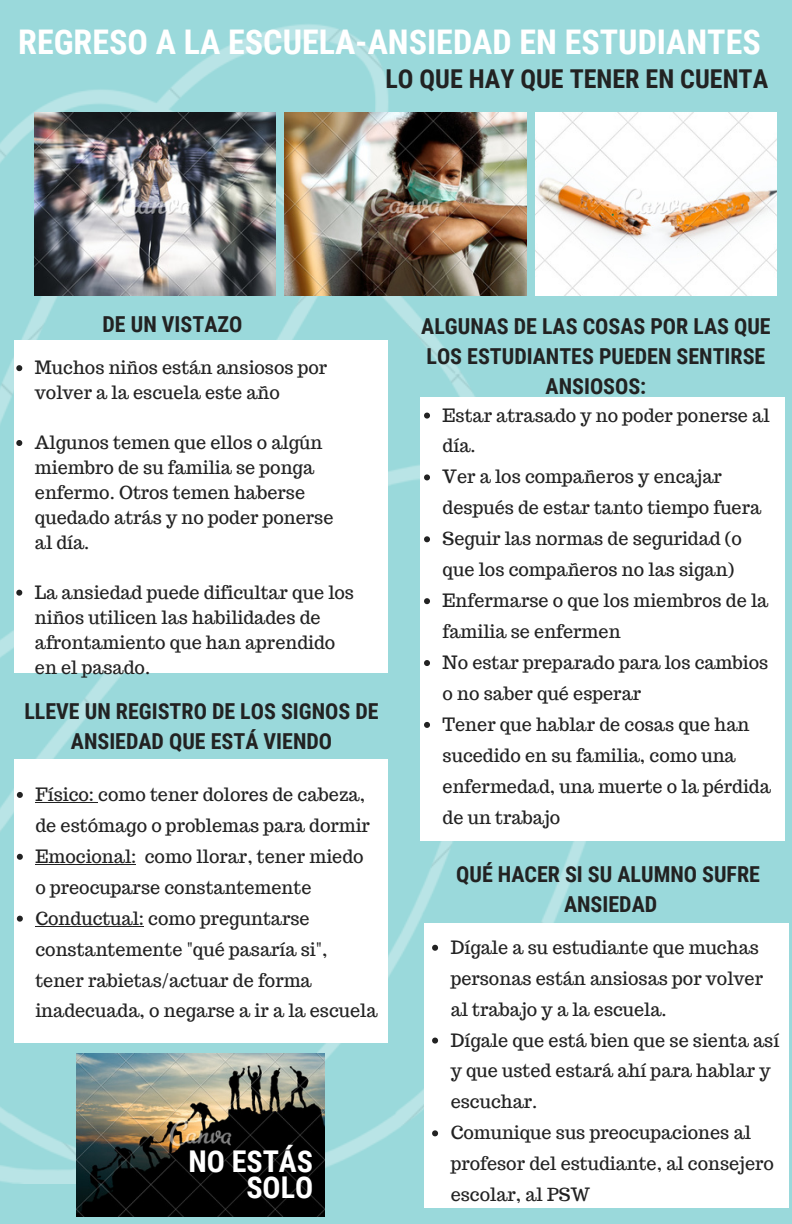
<style>
.page{position:relative;width:792px;height:1224px;background:#9ad9db}
.page>*{position:absolute;margin:0;border:0;box-sizing:border-box;transform-origin:0 0}
.t1{font:700 34px "Roboto Condensed";color:#fff}
.t2{font:700 30px/25.6px "Roboto Condensed";color:#fff;text-align:right}
.t3{font:700 26px "Roboto Condensed";color:#222}
.t4{font:700 22px/30px "Roboto Condensed";color:#222;text-align:center}
.t5{font:18px/31px "Trocchi";color:#222}
</style>
<div class="page">
<img style="left:0;top:24px;width:627px;height:1159px">
<img style="left:34px;top:112px;width:242px;height:183px">
<img style="left:285px;top:112px;width:241px;height:183px">
<img style="left:535px;top:112px;width:242px;height:183px">
<div style="left:14px;top:340px;width:373px;height:333px;background:#fff"></div>
<div style="left:420px;top:397px;width:365px;height:444px;background:#fff"></div>
<div style="left:14px;top:760px;width:373px;height:283px;background:#fff"></div>
<div style="left:424px;top:923px;width:364px;height:285px;background:#fff"></div>
<svg style="left:424px;top:413px;width:6px;height:6px"></svg>
<svg style="left:424px;top:474px;width:6px;height:6px"></svg>
<svg style="left:424px;top:536px;width:6px;height:6px"></svg>
<svg style="left:424px;top:598px;width:6px;height:6px"></svg>
<svg style="left:424px;top:660px;width:6px;height:6px"></svg>
<svg style="left:424px;top:722px;width:6px;height:6px"></svg>
<svg style="left:16px;top:365px;width:6px;height:6px"></svg>
<svg style="left:16px;top:440px;width:6px;height:6px"></svg>
<svg style="left:16px;top:590px;width:6px;height:6px"></svg>
<svg style="left:432px;top:945px;width:6px;height:6px"></svg>
<svg style="left:432px;top:1038px;width:6px;height:6px"></svg>
<svg style="left:432px;top:1130px;width:6px;height:6px"></svg>
<svg style="left:17px;top:792px;width:6px;height:6px"></svg>
<hr style="left:35px;top:802px;width:63px;height:1px;background:#222">
<svg style="left:17px;top:854px;width:6px;height:6px"></svg>
<hr style="left:35px;top:864px;width:101px;height:1px;background:#222">
<svg style="left:17px;top:916px;width:6px;height:6px"></svg>
<hr style="left:35px;top:926px;width:109px;height:1px;background:#222">
<img style="left:77px;top:1053px;width:247px;height:164px">
<p class="t1" style="left:18px;top:23px;width:744px">REGRESO A LA ESCUELA-ANSIEDAD EN ESTUDIANTES</p>
<p class="t3" style="left:385px;top:64px;width:384px">LO QUE HAY QUE TENER EN CUENTA</p>
<p class="t4" style="left:103px;top:309px;width:141px">DE UN VISTAZO</p>
<p class="t5" style="left:35px;top:355px;width:294px;line-height:25px">Muchos niños están ansiosos por volver a la escuela este año</p>
<p class="t5" style="left:35px;top:430px;width:300px;line-height:25px">Algunos temen que ellos o algún miembro de su familia se ponga enfermo. Otros temen haberse quedado atrás y no poder ponerse al día.</p>
<p class="t5" style="left:35px;top:580px;width:321px;line-height:25px">La ansiedad puede dificultar que los niños utilicen las habilidades de afrontamiento que han aprendido en el pasado.</p>
<p class="t4" style="left:24px;top:696px;width:356px">LLEVE UN REGISTRO DE LOS SIGNOS DE<br>ANSIEDAD QUE ESTÁ VIENDO</p>
<p class="t5" style="left:35px;top:779px;width:336px">Físico: como tener dolores de cabeza, de estómago o problemas para dormir</p>
<p class="t5" style="left:35px;top:841px;width:330px">Emocional: como llorar, tener miedo o preocuparse constantemente</p>
<p class="t5" style="left:35px;top:903px;width:344px">Conductual: como preguntarse constantemente "qué pasaría si", tener rabietas/actuar de forma inadecuada, o negarse a ir a la escuela</p>
<p class="t2" style="left:188px;top:1149px;width:126px">NO ESTÁS<br>SOLO</p>
<p class="t4" style="left:421px;top:312px;width:351px">ALGUNAS DE LAS COSAS POR LAS QUE<br>LOS ESTUDIANTES PUEDEN SENTIRSE<br>ANSIOSOS:</p>
<p class="t5" style="left:443px;top:399px;width:328px">Estar atrasado y no poder ponerse al día.</p>
<p class="t5" style="left:443px;top:461px;width:320px">Ver a los compañeros y encajar después de estar tanto tiempo fuera</p>
<p class="t5" style="left:443px;top:523px;width:301px">Seguir las normas de seguridad (o que los compañeros no las sigan)</p>
<p class="t5" style="left:443px;top:585px;width:327px">Enfermarse o que los miembros de la familia se enfermen</p>
<p class="t5" style="left:443px;top:647px;width:327px">No estar preparado para los cambios o no saber qué esperar</p>
<p class="t5" style="left:443px;top:709px;width:330px">Tener que hablar de cosas que han sucedido en su familia, como una enfermedad, una muerte o la pérdida de un trabajo</p>
<p class="t4" style="left:456px;top:859px;width:305px">QUÉ HACER SI SU ALUMNO SUFRE</p>
<p class="t4" style="left:564px;top:889px;width:95px">ANSIEDAD</p>
<p class="t5" style="left:451px;top:932px;width:314px">Dígale a su estudiante que muchas personas están ansiosas por volver al trabajo y a la escuela.</p>
<p class="t5" style="left:451px;top:1024px;width:330px">Dígale que está bien que se sienta así y que usted estará ahí para hablar y escuchar.</p>
<p class="t5" style="left:451px;top:1117px;width:325px">Comunique sus preocupaciones al profesor del estudiante, al consejero escolar, al PSW</p>
</div>
